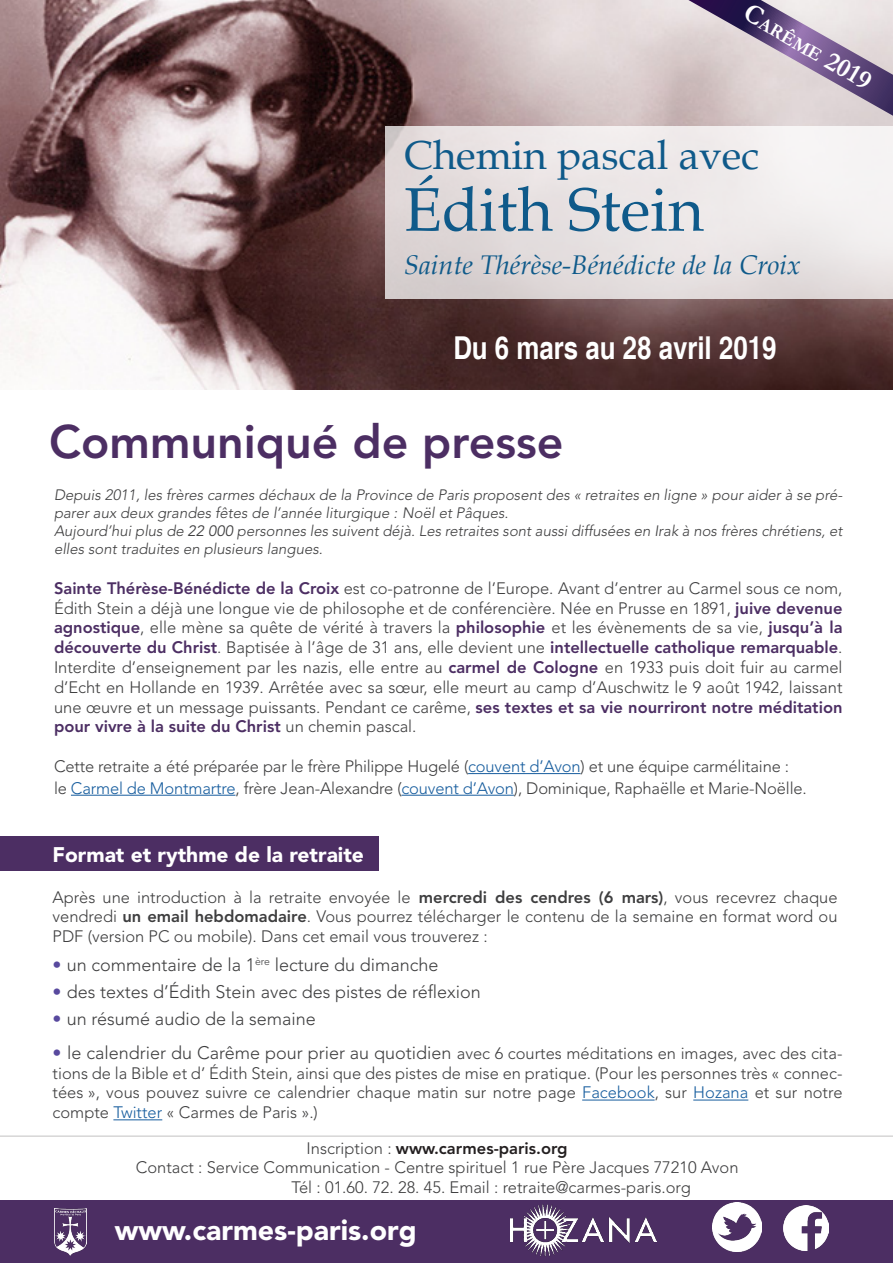
<style>
.page{position:relative;width:893px;height:1263px;background:#fff}
.page>*{position:absolute;margin:0;border:0;box-sizing:border-box;transform-origin:0 0}
.t1{font:61.5px "Book Antiqua";color:#0f5a8a}
.t2{font:800 46.5px "Avenir LT Std";color:#4c2e63}
.t3{font:40.5px "Book Antiqua";color:#0f5a8a}
.t4{font:700 condensed 31.5px "Helvetica";color:#fff}
.t5{font:900 28.5px "Avenir LT Std";color:#fff}
.t6{font:italic 27px "Book Antiqua";color:#0f5a8a}
.t7{font:700 27px "Garamond";color:#fff}
.t8{font:900 21px "Avenir LT Std";color:#fff}
.t9{font:300 18px "Avenir LT Std";color:#3e3e3f}
.t10{font:300 16.5px/19.8px "Avenir LT Std";color:#3e3e3f;text-align:justify}
.t11{font:800 16.5px "Avenir LT Std";color:#231f20}
.t12{font:italic 300 15px/18px "Avenir LT Std";color:#3e3e3f}
.s1{font-size:18.9px}
.s2{font-weight:400}
.s3{font-weight:800;color:#4c2e63}
.s4{color:#175d9e}
.s5{font-weight:800}
.s6{font-weight:800;color:#58499e}
.s7{font-weight:800;font-size:18px;color:#58499e}
.s8{font-size:18px}
.s9{font-weight:300;color:#3e3e3f}
</style>
<div class="page">
<img style="left:0;top:0;width:893px;height:389px">
<div style="left:0;top:837px;width:378px;height:34px;background:#4c2e63"></div>
<hr style="left:468px;top:773px;width:112px;height:1px;background:#175d9e">
<hr style="left:71px;top:795px;width:164px;height:1px;background:#175d9e">
<hr style="left:401px;top:795px;width:113px;height:1px;background:#175d9e">
<hr style="left:582px;top:1100px;width:73px;height:1px;background:#175d9e">
<hr style="left:693px;top:1100px;width:55px;height:1px;background:#175d9e">
<hr style="left:113px;top:1119px;width:49px;height:1px;background:#175d9e">
<hr style="left:0;top:1135px;width:893px;height:2px;background:#231f20">
<div style="left:0;top:1201px;width:893px;height:62px;background:#4c2e63"></div>
<img style="left:712px;top:1202px;width:49px;height:49px">
<img style="left:783px;top:1205px;width:46px;height:46px">
<img style="left:510px;top:1204px;width:146px;height:52px">
<img style="left:54px;top:1209px;width:33px;height:47px">
<div style="left:385px;top:126px;width:508px;height:173px;background:linear-gradient(to bottom,#faf9f9,#e8e3e3)"></div>
<div style="left:344px;top:79px;width:508px;height:259px;background:#fff;opacity:.68"></div>
<svg style="left:688px;top:0;width:205px;height:116px;background:#b9abba"></svg>
<p class="t7" style="left:756px;top:-6px;width:145px;rotate:31deg">C<span class="s1">arême</span> 2019</p>
<p class="t3" style="left:404px;top:127px;width:357px">Chemin pascal avec</p>
<p class="t1" style="left:404px;top:167px;width:301px">Édith Stein</p>
<p class="t6" style="left:404px;top:246px;width:398px">Sainte Thérèse-Bénédicte de la Croix</p>
<p class="t4" style="left:453px;top:329px;width:325px">Du 6 mars au 28 avril 2019</p>
<p class="t2" style="left:49px;top:414px;width:516px">Communiqué de presse</p>
<p class="t12" style="left:54px;top:486px;width:790px">Depuis 2011, les frères carmes déchaux de la Province de Paris proposent des « retraites en ligne » pour aider à se pré&shy;parer aux deux grandes fêtes de l’année liturgique : Noël et Pâques.</p>
<p class="t12" style="left:54px;top:522px;width:790px">Aujourd’hui plus de <span class="s2">22 000</span> personnes les suivent déjà. Les retraites sont aussi diffusées en Irak à nos frères chrétiens, et elles sont traduites en plusieurs langues.</p>
<p class="t10" style="left:54px;top:578px;width:790px"><span class="s3">Sainte Thérèse-Bénédicte de la Croix</span> est co-patronne de l’Europe. Avant d’entrer au Carmel sous ce nom, Édith Stein a déjà une longue vie de philosophe et de conférencière. Née en Prusse en 1891, <span class="s3">juive devenue agnostique</span>, elle mène sa quête de vérité à travers la <span class="s3">philosophie</span> et les évènements de sa vie, <span class="s3">jusqu’à la découverte du Christ</span>. Baptisée à l’âge de 31 ans, elle devient une <span class="s3">intellectuelle catholique remarquable</span>.<br>Interdite d’enseignement par les nazis, elle entre au <span class="s3">carmel de Cologne</span> en 1933 puis doit fuir au carmel d’Echt en Hollande en 1939. Arrêtée avec sa sœur, elle meurt au camp d’Auschwitz le 9 août 1942, laissant une œuvre et un message puissants. Pendant ce carême, <span class="s3">ses textes et sa vie nourriront notre méditation pour vivre à la suite du Christ</span> un chemin pascal.</p>
<p class="t10" style="left:54px;top:756px;width:737px">Cette retraite a été préparée par le frère Philippe Hugelé (<span class="s4">couvent d’Avon</span>) et une équipe carmélitaine :</p>
<p class="t10" style="left:54px;top:778px;width:754px">le <span class="s4">Carmel de Montmartre</span>, frère Jean-Alexandre (<span class="s4">couvent d’Avon</span>), Dominique, Raphaëlle et Marie-Noëlle.</p>
<p class="t8" style="left:53px;top:842px;width:313px">Format et rythme de la retraite</p>
<p class="t10" style="left:53px;top:887px;width:786px">Après une introduction à la retraite envoyée le <span class="s5">mercredi des cendres (6 mars)</span>, vous recevrez chaque vendredi <span class="s5">un email hebdomadaire</span>. Vous pourrez télécharger le contenu de la semaine en format word ou PDF (version PC ou mobile). Dans cet email vous trouverez :</p>
<p class="t9" style="left:53px;top:955px;width:387px"><span class="s6">•</span> un commentaire de la 1<sup>ère</sup> lecture du dimanche</p>
<p class="t9" style="left:53px;top:982px;width:430px"><span class="s6">•</span> des textes d’Édith Stein avec des pistes de réflexion</p>
<p class="t9" style="left:53px;top:1009px;width:265px"><span class="s6">•</span> un résumé audio de la semaine</p>
<p class="t10" style="left:53px;top:1043px;width:791px"><span class="s7">•</span> <span class="s8">le calendrier du Carême pour prier au quotidien</span> avec 6 courtes méditations en images, avec des cita&shy;tions de la Bible et d’ Édith Stein, ainsi que des pistes de mise en pratique. (Pour les personnes très « connec&shy;tées », vous pouvez suivre ce calendrier chaque matin sur notre page <span class="s4">Facebook</span>, sur <span class="s4">Hozana</span> et sur notre compte <span class="s4">Twitter</span> « Carmes de Paris ».)</p>
<p class="t11" style="left:307px;top:1138px;width:262px"><span class="s9">Inscription :</span> www.carmes-paris.org</p>
<p class="t10" style="left:136px;top:1158px;width:604px">Contact : Service Communication - Centre spirituel 1 rue Père Jacques 77210 Avon</p>
<p class="t10" style="left:291px;top:1178px;width:401px">Tél : 01.60. 72. 28. 45. Email : retraite@carmes-paris.org</p>
<p class="t5" style="left:115px;top:1213px;width:303px">www.carmes-paris.org</p>
</div>
